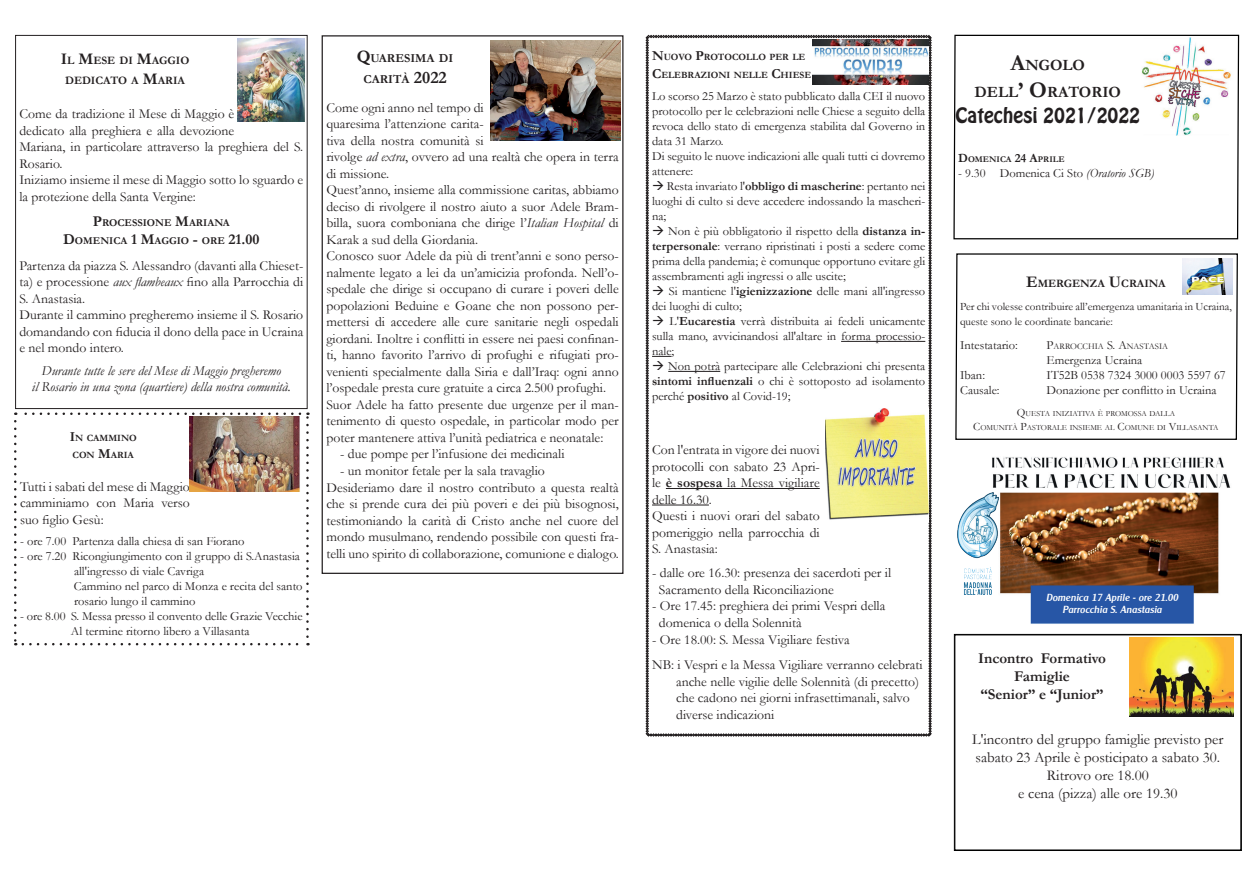
<style>
.page{position:relative;width:1251px;height:886px;background:#fff}
.page>*{position:absolute;margin:0;border:0;box-sizing:border-box;transform-origin:0 0}
.t1{font:18.75px "Hobo Std";color:#231f20}
.t2{font:700 15.75px/27px "Garamond";color:#231f20;text-align:center}
.t3{font:15px/18px "Garamond";color:#231f20;text-align:center}
.t4{font:700 15px/18px "Garamond";color:#231f20;text-align:center}
.t5{font:13.75px/16.5px "Garamond";color:#231f20}
.t6{font:italic 13.75px/16.5px "Garamond";color:#231f20;text-align:center}
.t7{font:12.5px/15px "Garamond";color:#231f20;text-align:justify}
.t8{font:700 12.25px/21px "Garamond";color:#231f20;text-align:center}
.t9{font:700 11.38px/19.5px "Garamond";color:#231f20;text-align:center}
.t10{font:11.25px/15px "Garamond";color:#231f20}
.t11{font:700 10.5px/18px "Garamond";color:#231f20;text-align:center}
.t12{font:500 10px/12px "Icleargothic";color:#fff;text-align:center}
.t13{font:700 9.62px/18px "Garamond";color:#231f20}
.t14{font:8.75px "Garamond";color:#231f20}
.t15{font:700 8.75px "Garamond";color:#231f20}
.t16{font:7.88px/13.5px "Garamond";color:#231f20;text-align:center}
.s1{font-size:16.25px}
.s2{font-size:15px}
.s3{font-style:italic}
.s4{font-size:13.75px}
.s5{font-size:17.5px}
.s6{font-weight:700}
.s7{font-size:22.5px}
.s8{font-size:12.5px}
.s9{font-size:11.25px}
</style>
<div class="page">
<svg style="left:953px;top:34px;width:287px;height:206px"></svg>
<img style="left:1141px;top:38px;width:94px;height:98px">
<svg style="left:955px;top:253px;width:283px;height:187px"></svg>
<img style="left:964px;top:457px;width:267px;height:167px">
<img style="left:957px;top:493px;width:42px;height:101px">
<div style="left:322px;top:35px;width:301px;height:539px;border:1px solid #231f20"></div>
<img style="left:491px;top:40px;width:129px;height:100px">
<img style="left:1182px;top:258px;width:50px;height:37px">
<div style="left:15px;top:35px;width:292px;height:374px;border:1px solid #231f20"></div>
<svg style="left:646px;top:35px;width:285px;height:701px"></svg>
<img style="left:812px;top:40px;width:117px;height:44px">
<img style="left:826px;top:409px;width:102px;height:112px">
<svg style="left:954px;top:634px;width:287px;height:216px"></svg>
<img style="left:1129px;top:638px;width:104px;height:78px">
<img style="left:237px;top:39px;width:68px;height:83px">
<svg style="left:14px;top:421px;width:3px;height:224px"></svg>
<svg style="left:23px;top:643px;width:285px;height:2px"></svg>
<svg style="left:306px;top:412px;width:3px;height:225px"></svg>
<svg style="left:15px;top:412px;width:285px;height:3px"></svg>
<img style="left:190px;top:417px;width:110px;height:75px">
<p class="t9" style="left:61px;top:51px;width:130px"><span class="s1">I</span>L <span class="s1">M</span>ESE DI <span class="s1">M</span>AGGIO<br>DEDICATO A <span class="s1">M</span>ARIA</p>
<p class="t5" style="left:19px;top:105px;width:285px">Come da tradizione il Mese di Maggio è<br>dedicato alla preghiera e alla devozione<br>Mariana, in particolare attraverso la preghiera del S.<br>Rosario.<br>Iniziamo insieme il mese di Maggio sotto lo sguardo e la protezione della Santa Vergine:</p>
<p class="t11" style="left:63px;top:214px;width:198px"><span class="s2">P</span>ROCESSIONE <span class="s2">M</span>ARIANA<br><span class="s2">D</span>OMENICA <span class="s2">1 M</span>AGGIO <span class="s2">-</span> ORE <span class="s2">21.00</span></p>
<p class="t5" style="left:19px;top:257px;width:285px">Partenza da piazza S. Alessandro (davanti alla Chieset&shy;ta) e processione <span class="s3">aux flambeaux</span> fino alla Parrocchia di S. Anastasia.<br>Durante il cammino pregheremo insieme il S. Rosario domandando con fiducia il dono della pace in Ucraina e nel mondo intero.</p>
<p class="t6" style="left:32px;top:362px;width:260px">Durante tutte le sere del Mese di Maggio pregheremo<br>il Rosario in una zona (quartiere) della nostra comunità.</p>
<p class="t13" style="left:70px;top:430px;width:69px;line-height:16.5px"><span class="s4">I</span>N CAMMINO<br>CON <span class="s4">M</span>ARIA</p>
<p class="t5" style="left:20px;top:478px;width:171px;text-align:justify">Tutti i sabati del mese di Maggio camminiamo con Maria verso suo figlio Gesù:</p>
<p class="t7" style="left:20px;top:533px;width:226px">- ore 7.00 Partenza dalla chiesa di san Fiorano</p>
<p class="t7" style="left:74px;top:548px;width:230px;text-align:left;text-indent:-54px">- ore 7.20 Ricongiungimento con il gruppo di S.Anastasia all'ingresso di viale Cavriga<br>Cammino nel parco di Monza e recita del santo rosario lungo il cammino</p>
<p class="t7" style="left:20px;top:608px;width:284px;text-align:center">- ore 8.00 S. Messa presso il convento delle Grazie Vecchie<br>Al termine ritorno libero a Villasanta</p>
<p class="t8" style="left:357px;top:48px;width:98px"><span class="s5">Q</span>UARESIMA DI<br>CARITÀ <span class="s5">2022</span></p>
<p class="t5" style="left:326px;top:99px;width:294px">Come ogni anno nel tempo di<br>quaresima l’attenzione carita-<br>tiva della nostra comunità si<br>rivolge <span class="s3">ad extra</span>, ovvero ad una realtà che opera in terra di missione.<br>Quest’anno, insieme alla commissione caritas, abbiamo deciso di rivolgere il nostro aiuto a suor Adele Bram&shy;billa, suora comboniana che dirige l’<span class="s3">Italian Hospital</span> di Karak a sud della Giordania.<br>Conosco suor Adele da più di trent’anni e sono perso&shy;nalmente legato a lei da un’amicizia profonda. Nell’o&shy;spedale che dirige si occupano di curare i poveri delle popolazioni Beduine e Goane che non possono per&shy;mettersi di accedere alle cure sanitarie negli ospedali giordani. Inoltre i conflitti in essere nei paesi confinan&shy;ti, hanno favorito l’arrivo di profughi e rifugiati pro&shy;venienti specialmente dalla Siria e dall’Iraq: ogni anno l’ospedale presta cure gratuite a circa 2.500 profughi.<br>Suor Adele ha fatto presente due urgenze per il man&shy;tenimento di questo ospedale, in particolar modo per poter mantenere attiva l’unità pediatrica e neonatale:</p>
<p class="t5" style="left:340px;top:446px;width:226px">- due pompe per l’infusione dei medicinali</p>
<p class="t5" style="left:326px;top:462px;width:294px;text-indent:14px">- un monitor fetale per la sala travaglio<br>Desideriamo dare il nostro contributo a questa realtà che si prende cura dei più poveri e dei più bisognosi, testimoniando la carità di Cristo anche nel cuore del mondo musulmano, rendendo possibile con questi fra&shy;telli uno spirito di collaborazione, comunione e dialogo.</p>
<p class="t13" style="left:652px;top:48px;width:161px"><span class="s4">N</span>UOVO <span class="s4">P</span>ROTOCOLLO PER LE<br><span class="s4">C</span>ELEBRAZIONI NELLE <span class="s4">C</span>HIESE</p>
<p class="t7" style="left:652px;top:89px;width:275px;text-align:left">Lo scorso 25 Marzo è stato pubblicato dalla CEI il nuovo protocollo per le celebrazioni nelle Chiese a seguito della revoca dello stato di emergenza stabilita dal Governo in data 31 Marzo.<br>Di seguito le nuove indicazioni alle quali tutti ci dovremo attenere:</p>
<p class="t7" style="left:652px;top:179px;width:275px">→ Resta invariato l'<span class="s6">obbligo di mascherine</span>: pertanto nei luoghi di culto si deve accedere indossando la mascheri&shy;na;</p>
<p class="t7" style="left:652px;top:224px;width:275px">→ Non è più obbligatorio il rispetto della <span class="s6">distanza in&shy;terpersonale</span>: verrano ripristinati i posti a sedere come prima della pandemia; è comunque opportuno evitare gli assembramenti agli ingressi o alle uscite;</p>
<p class="t7" style="left:652px;top:284px;width:275px">→ Si mantiene l'<span class="s6">igienizzazione</span> delle mani all'ingresso dei luoghi di culto;</p>
<p class="t7" style="left:652px;top:314px;width:275px">→ L'<span class="s6">Eucarestia</span> verrà distribuita ai fedeli unicamente sulla mano, avvicinandosi all'altare in forma processio&shy;nale;</p>
<p class="t7" style="left:652px;top:359px;width:275px">→ Non potrà partecipare alle Celebrazioni chi presenta <span class="s6">sintomi influenzali</span> o chi è sottoposto ad isolamento perché <span class="s6">positivo</span> al Covid-19;</p>
<p class="t5" style="left:652px;top:442px;width:169px">Con l'entrata in vigore dei nuovi protocolli con sabato 23 Apri&shy;le <span class="s6">è sospesa</span> la Messa vigiliare delle 16.30.<br>Questi i nuovi orari del sabato pomeriggio nella parrocchia di<br>S. Anastasia:</p>
<p class="t5" style="left:659px;top:565px;width:234px;text-indent:-7px">- dalle ore 16.30: presenza dei sacerdoti per il<br>Sacramento della Riconciliazione</p>
<p class="t5" style="left:659px;top:598px;width:228px;text-indent:-7px">- Ore 17.45: preghiera dei primi Vespri della domenica o della Solennità</p>
<p class="t5" style="left:652px;top:626px;width:272px;line-height:25.5px">- Ore 18.00: S. Messa Vigiliare festiva<br>NB: i Vespri e la Messa Vigiliare verranno celebrati</p>
<p class="t5" style="left:676px;top:673px;width:245px">anche nelle vigilie delle Solennità (di precetto) che cadono nei giorni infrasettimanali, salvo diverse indicazioni</p>
<p class="t2" style="left:974px;top:51px;width:148px"><span class="s7">A</span>NGOLO<br>DELL<span class="s7">’ O</span>RATORIO</p>
<h1 class="t1" style="left:955px;top:102px;width:186px">Catechesi 2021/2022</h1>
<p class="t15" style="left:958px;top:154px;width:108px"><span class="s8">D</span>OMENICA <span class="s8">24 A</span>PRILE</p>
<p class="t7" style="left:958px;top:165px;width:198px">- 9.30 Domenica Ci Sto <span class="s3">(Oratorio SGB)</span></p>
<p class="t9" style="left:1026px;top:274px;width:141px"><span class="s1">E</span>MERGENZA <span class="s1">U</span>CRAINA</p>
<p class="t10" style="left:960px;top:299px;width:273px">Per chi volesse contribuire all’emergenza umanitaria in Ucraina, queste sono le coordinate bancarie:</p>
<p class="t7" style="left:960px;top:337px;width:59px">Intestatario:</p>
<p class="t14" style="left:1046px;top:341px;width:118px"><span class="s8">P</span>ARROCCHIA <span class="s8">S. A</span>NASTASIA</p>
<p class="t7" style="left:1046px;top:352px;width:97px">Emergenza Ucraina</p>
<p class="t7" style="left:960px;top:367px;width:26px">Iban:</p>
<p class="t7" style="left:1046px;top:367px;width:181px">IT52B 0538 7324 3000 0003 5597 67</p>
<p class="t7" style="left:960px;top:382px;width:41px">Causale:</p>
<p class="t7" style="left:1046px;top:382px;width:172px">Donazione per conflitto in Ucraina</p>
<p class="t16" style="left:973px;top:407px;width:247px"><span class="s9">Q</span>UESTA INIZIATIVA È PROMOSSA DALLA<br><span class="s9">C</span>OMUNITÀ <span class="s9">P</span>ASTORALE INSIEME AL <span class="s9">C</span>OMUNE DI <span class="s9">V</span>ILLASANTA</p>
<p class="t12" style="left:1046px;top:591px;width:133px">Domenica 17 Aprile - ore 21.00<br>Parrocchia S. Anastasia</p>
<p class="t4" style="left:978px;top:649px;width:129px">Incontro Formativo<br>Famiglie<br>“Senior” e “Junior”</p>
<p class="t3" style="left:972px;top:730px;width:253px">L'incontro del gruppo famiglie previsto per sabato 23 Aprile è posticipato a sabato 30.<br>Ritrovo ore 18.00<br>e cena (pizza) alle ore 19.30</p>
</div>
